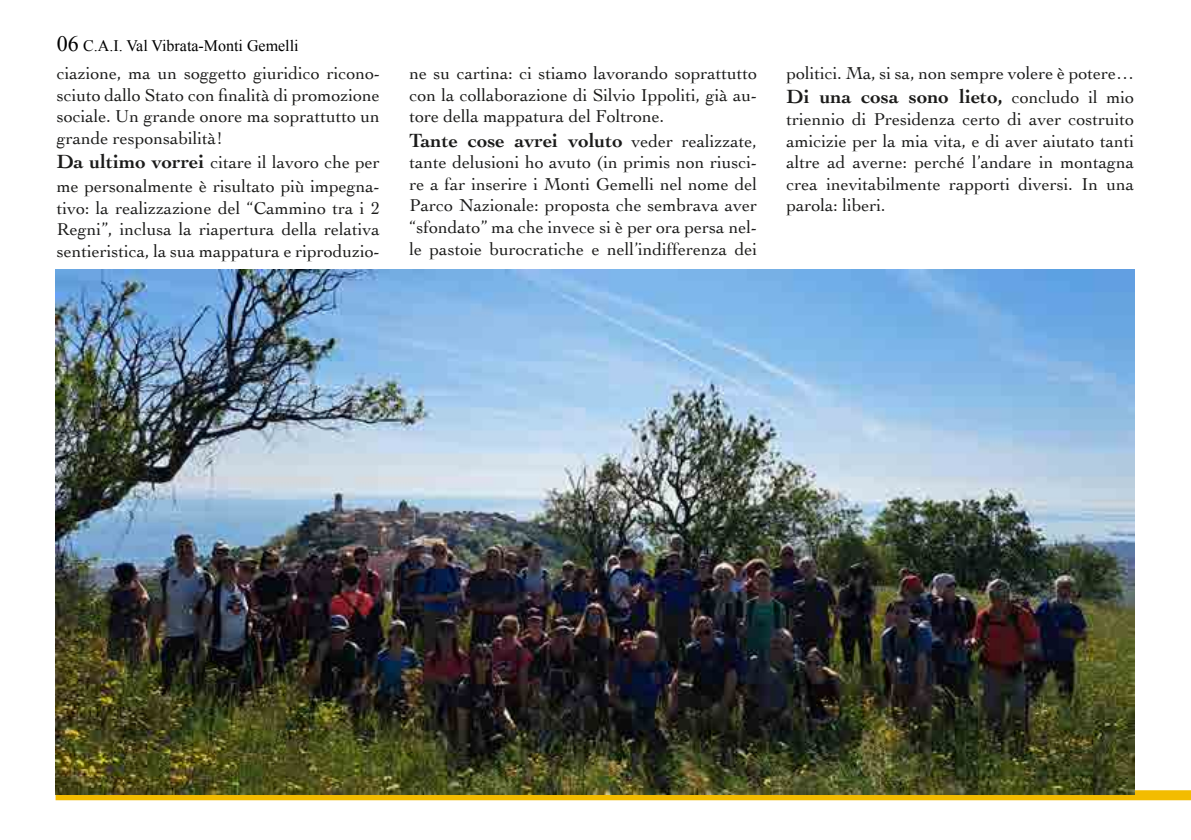
<style>
.page{position:relative;width:1191px;height:840px;background:#fff}
.page>*{position:absolute;margin:0;border:0;box-sizing:border-box;transform-origin:0 0}
.t1{font:700 20px "Cochin";color:#1b1b1a}
.t2{font:18px/21.6px "Cochin";color:#1b1b1a;text-align:justify}
.t3{font:16px "Times New Roman";color:#000}
.s1{font-size:22px}
.s2{font-weight:700;font-size:20px}
.s3{font-weight:400;font-size:18px}
</style>
<div class="page">
<hr style="left:1190px;top:0;width:1px;height:288px;background:#f3bc00">
<svg style="left:56px;top:789px;width:1135px;height:10px;background:#d5a909"></svg>
<img style="left:56px;top:269px;width:1078px;height:525px">
<p class="t3" style="left:57px;top:35px;width:243px"><span class="s1">06</span> C.A.I. Val Vibrata-Monti Gemelli</p>
<p class="t2" style="left:57px;top:62px;width:325px">ciazione, ma un soggetto giuridico ricono&shy;sciuto dallo Stato con finalità di promozione sociale. Un grande onore ma soprattutto un grande responsabilità!</p>
<p class="t2" style="left:57px;top:149px;width:325px;line-height:24px"><span class="s2">Da ultimo vorrei</span> citare il lavoro che per me personalmente è risultato più impegna-</p>
<p class="t2" style="left:57px;top:196px;width:325px">tivo: la realizzazione del “Cammino tra i 2<br>Regni”, inclusa la riapertura della relativa sentieristica, la sua mappatura e riproduzio-</p>
<p class="t2" style="left:409px;top:62px;width:349px">ne su cartina: ci stiamo lavorando soprattutto con la collaborazione di Silvio Ippoliti, già au&shy;tore della mappatura del Foltrone.</p>
<p class="t1" style="left:409px;top:126px;width:349px">Tante cose avrei voluto <span class="s3">veder realizzate,</span></p>
<p class="t2" style="left:409px;top:151px;width:349px">tante delusioni ho avuto (in primis non riusci&shy;re a far inserire i Monti Gemelli nel nome del Parco Nazionale: proposta che sembrava aver “sfondato” ma che invece si è per ora persa nel&shy;le pastoie burocratiche e nell’indifferenza dei</p>
<p class="t2" style="left:786px;top:62px;width:349px">politici. Ma, si sa, non sempre volere è potere…</p>
<p class="t1" style="left:786px;top:83px;width:349px">Di una cosa sono lieto, <span class="s3">concludo il mio</span></p>
<p class="t2" style="left:786px;top:107px;width:349px">triennio di Presidenza certo di aver costruito amicizie per la mia vita, e di aver aiutato tanti altre ad averne: perché l’andare in montagna crea inevitabilmente rapporti diversi. In una parola: liberi.</p>
</div>
